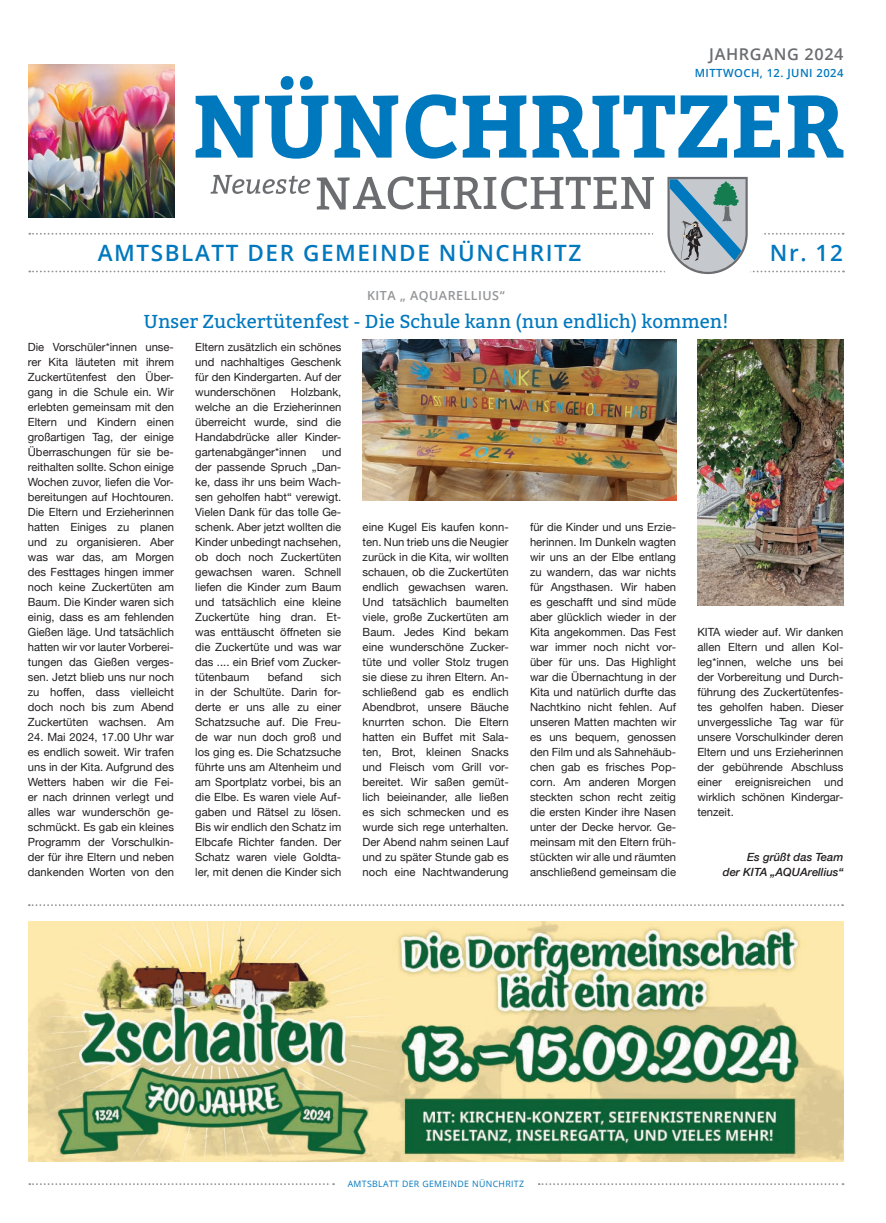
<style>
.page{position:relative;width:886px;height:1223px;background:#fff}
.page>*{position:absolute;margin:0;border:0;box-sizing:border-box;transform-origin:0 0}
.t1{font:600 22.5px "Open Sans";letter-spacing:.07em;color:#0078be}
.t2{font:18.75px "Bitter";color:#0078be}
.t3{font:600 16.25px "Open Sans";letter-spacing:.04em;color:#6c6d70}
.t4{font:600 12.5px "Open Sans";letter-spacing:.04em;color:#939598}
.t5{font:11.25px/15px "Helvetica Neue";color:#231f20;text-align:justify}
.t6{font:italic 500 11.25px/15px "Helvetica Neue";color:#231f20;text-align:right}
.t7{font:600 11.25px "Open Sans";letter-spacing:.04em;color:#0078be}
.t8{font:8.75px "Open Sans";letter-spacing:.04em;color:#0078be}
</style>
<div class="page">
<svg style="left:29px;top:76px;width:815px;height:198px"></svg>
<svg style="left:29px;top:1183px;width:305px;height:2px"></svg>
<svg style="left:539px;top:1183px;width:304px;height:2px"></svg>
<img style="left:28px;top:64px;width:146px;height:153px">
<img style="left:28px;top:921px;width:815px;height:240px">
<img style="left:698px;top:339px;width:145px;height:267px">
<svg style="left:29px;top:904px;width:814px;height:2px"></svg>
<img style="left:362px;top:339px;width:314px;height:162px">
<h3 class="t3" style="left:709px;top:43px;width:136px">JAHRGANG 2024</h3>
<h1 class="t1" style="left:98px;top:237px;width:485px">AMTSBLATT DER GEMEINDE NÜNCHRITZ</h1>
<p class="t7" style="left:695px;top:66px;width:150px">MITTWOCH, 12. JUNI 2024</p>
<h1 class="t1" style="left:770px;top:237px;width:74px">Nr. 12</h1>
<p class="t4" style="left:367px;top:287px;width:139px">KITA „ AQUARELLIUS“</p>
<h2 class="t2" style="left:143px;top:308px;width:586px">Unser Zuckertütenfest - Die Schule kann (nun endlich) kommen!</h2>
<p class="t5" style="left:28px;top:340px;width:148px">Die Vorschüler*innen unse&shy;rer Kita läuteten mit ihrem Zuckertütenfest den Über&shy;gang in die Schule ein. Wir erlebten gemeinsam mit den Eltern und Kindern einen großartigen Tag, der einige Überraschungen für sie be&shy;reithalten sollte. Schon einige Wochen zuvor, liefen die Vor&shy;bereitungen auf Hochtouren.<br>Die Eltern und Erzieherinnen hatten Einiges zu planen und zu organisieren. Aber was war das, am Morgen des Festtages hingen immer noch keine Zuckertüten am Baum. Die Kinder waren sich einig, dass es am fehlenden Gießen läge. Und tatsächlich hatten wir vor lauter Vorberei&shy;tungen das Gießen verges&shy;sen. Jetzt blieb uns nur noch zu hoffen, dass vielleicht doch noch bis zum Abend Zuckertüten wachsen. Am</p>
<p class="t5" style="left:28px;top:730px;width:148px">24. Mai 2024, 17.00 Uhr war es endlich soweit. Wir trafen uns in der Kita. Aufgrund des Wetters haben wir die Fei&shy;er nach drinnen verlegt und alles war wunderschön ge&shy;schmückt. Es gab ein kleines Programm der Vorschulkin&shy;der für ihre Eltern und neben dankenden Worten von den</p>
<p class="t5" style="left:195px;top:340px;width:148px">Eltern zusätzlich ein schönes und nachhaltiges Geschenk für den Kindergarten. Auf der wunderschönen</p>
<p class="t5" style="left:195px;top:385px;width:148px;text-indent:96px">Holzbank, welche an die Erzieherinnen überreicht wurde, sind die Handabdrücke aller Kinder&shy;gartenabgänger*innen</p>
<p class="t5" style="left:195px;top:445px;width:148px;text-indent:127px">und der passende Spruch „Dan&shy;ke, dass ihr uns beim Wach&shy;sen geholfen habt“ verewigt.<br>Vielen Dank für das tolle Ge&shy;schenk. Aber jetzt wollten die Kinder unbedingt nachsehen, ob doch noch Zuckertüten gewachsen waren. Schnell liefen die Kinder zum Baum und tatsächlich eine kleine Zuckertüte hing dran. Et&shy;was enttäuscht öffneten sie die Zuckertüte und was war das .... ein Brief vom Zucker&shy;tütenbaum</p>
<p class="t5" style="left:363px;top:520px;width:148px">eine Kugel Eis kaufen konn&shy;ten. Nun trieb uns die Neugier zurück in die Kita, wir wollten schauen, ob die Zuckertüten endlich gewachsen waren.<br>Und tatsächlich baumelten viele, große Zuckertüten am Baum. Jedes Kind bekam eine wunderschöne Zucker&shy;tüte und voller Stolz trugen sie diese zu ihren Eltern. An&shy;schließend gab es endlich Abendbrot, unsere Bäuche knurrten schon. Die Eltern hatten ein Buffet mit Sala&shy;ten, Brot, kleinen Snacks und Fleisch vom Grill vor&shy;bereitet. Wir saßen gemüt&shy;lich beieinander, alle ließen es sich schmecken und es wurde sich rege unterhalten.<br>Der Abend nahm seinen Lauf und zu später Stunde gab es noch eine Nachtwanderung</p>
<p class="t5" style="left:530px;top:519px;width:148px">für die Kinder und uns Erzie&shy;herinnen. Im Dunkeln wagten wir uns an der Elbe entlang zu wandern, das war nichts für Angsthasen. Wir haben es geschafft und sind müde aber glücklich wieder in der Kita angekommen. Das Fest war immer noch nicht vor&shy;über für uns. Das Highlight war die Übernachtung in der Kita und natürlich durfte das Nachtkino nicht fehlen. Auf unseren Matten machten wir es uns bequem, genossen den Film und als Sahnehäub&shy;chen gab es frisches Pop&shy;corn. Am anderen Morgen steckten schon recht zeitig die ersten Kinder ihre Nasen unter der Decke hervor. Ge&shy;meinsam mit den Eltern früh&shy;stückten wir alle und räumten anschließend gemeinsam die</p>
<p class="t5" style="left:697px;top:624px;width:148px">KITA wieder auf. Wir danken allen Eltern und allen Kol&shy;leg*innen, welche uns bei der Vorbereitung und Durch&shy;führung des Zuckertütenfes&shy;tes geholfen haben. Dieser unvergessliche Tag war für unsere Vorschulkinder deren Eltern und uns Erzieherinnen der gebührende Abschluss einer ereignisreichen und wirklich schönen Kindergar&shy;tenzeit.</p>
<p class="t6" style="left:723px;top:848px;width:122px">Es grüßt das Team<br>der KITA „AQUArellius“</p>
<p class="t5" style="left:268px;top:670px;width:37px">befand</p>
<p class="t5" style="left:195px;top:670px;width:148px;text-indent:126px">sich in der Schultüte. Darin for&shy;derte er uns alle zu einer Schatzsuche auf. Die Freu&shy;de war nun doch groß und los ging es. Die Schatzsuche führte uns am Altenheim und am Sportplatz vorbei, bis an die Elbe. Es waren viele Auf&shy;gaben und Rätsel zu lösen.<br>Bis wir endlich den Schatz im Elbcafe Richter fanden. Der Schatz waren viele Goldta&shy;ler, mit denen die Kinder sich</p>
<p class="t8" style="left:348px;top:1177px;width:178px">AMTSBLATT DER GEMEINDE NÜNCHRITZ</p>
</div>
